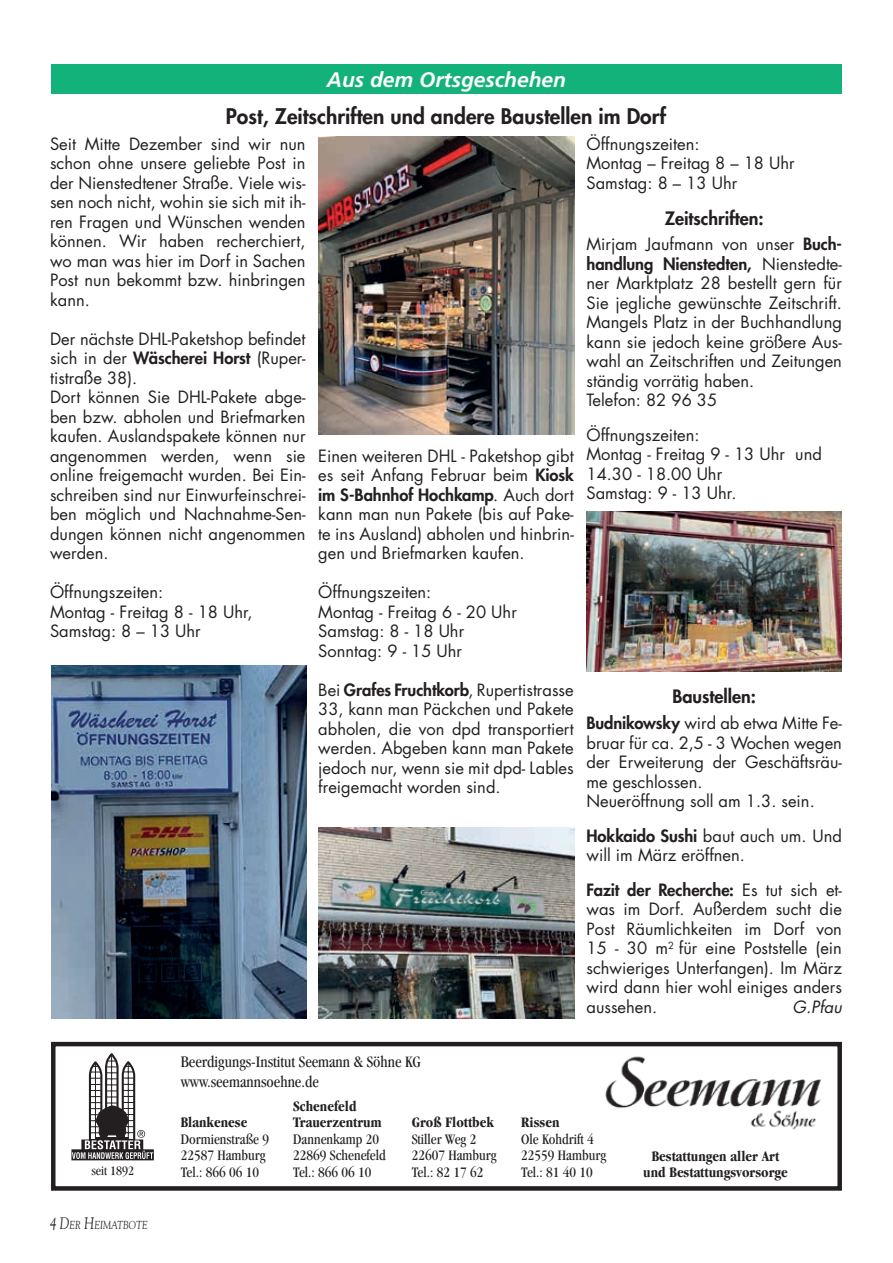
<style>
.page{position:relative;width:893px;height:1263px;background:#fff}
.page>*{position:absolute;margin:0;border:0;box-sizing:border-box;transform-origin:0 0}
.t1{font:800 21px "Futura Std";color:#231f20}
.t2{font:italic 700 21px "Frutiger LT Std";color:#fff}
.t3{font:800 18px "Futura Std";color:#231f20}
.t4{font:16.5px/19.5px "Futura Std";color:#231f20}
.t5{font:condensed 16.5px/19.8px "Garamond";color:#231f20}
.t6{font:italic 16.5px "Futura Std";color:#231f20}
.t7{font:condensed 15px "Garamond";color:#231f20}
.t8{font:700 condensed 15px "Garamond";color:#231f20}
.t9{font:condensed 13.5px "Garamond";color:#231f20}
.t10{font:italic 11.55px "Goudy Std";color:#231f20;scale:.8 1}
.s1{font-weight:800}
.s2{font-size:16.5px}
</style>
<div class="page">
<div style="left:51px;top:1042px;width:791px;height:149px;border:4px solid #231f20"></div>
<img style="left:605px;top:1056px;width:216px;height:74px">
<svg style="left:71px;top:1054px;width:83px;height:106px"></svg>
<div style="left:51px;top:64px;width:791px;height:30px;background:#13b27b"></div>
<img style="left:51px;top:665px;width:255px;height:353px">
<img style="left:587px;top:511px;width:255px;height:161px">
<img style="left:319px;top:137px;width:255px;height:297px">
<img style="left:319px;top:827px;width:255px;height:191px">
<p class="t2" style="left:327px;top:67px;width:241px">Aus dem Ortsgeschehen</p>
<p class="t1" style="left:226px;top:103px;width:442px">Post, Zeitschriften und andere Baustellen im Dorf</p>
<p class="t4" style="left:50px;top:134px;width:257px;text-align:justify">Seit Mitte Dezember sind wir nun schon ohne unsere geliebte Post in der Nienstedtener Straße. Viele wis&shy;sen noch nicht, wohin sie sich mit ih&shy;ren Fragen und Wünschen wenden können. Wir haben recherchiert, wo man was hier im Dorf in Sachen Post nun bekommt bzw. hinbringen kann.</p>
<p class="t4" style="left:50px;top:329px;width:257px">Der nächste DHL-Paketshop befindet sich in der <span class="s1">Wäscherei Horst</span> (Ruper&shy;tistraße 38).<br>Dort können Sie DHL-Pakete abge&shy;ben bzw. abholen und Briefmarken kaufen. Auslandspakete können nur angenommen werden, wenn sie online freigemacht wurden. Bei Ein&shy;schreiben sind nur Einwurfeinschrei&shy;ben möglich und Nachnahme-Sen&shy;dungen können nicht angenommen werden.</p>
<p class="t4" style="left:50px;top:582px;width:204px">Öffnungszeiten:<br>Montag - Freitag 8 - 18 Uhr,<br>Samstag: 8 – 13 Uhr</p>
<p class="t4" style="left:586px;top:134px;width:210px">Öffnungszeiten:<br>Montag – Freitag 8 – 18 Uhr<br>Samstag: 8 – 13 Uhr</p>
<p class="t3" style="left:665px;top:206px;width:101px">Zeitschriften:</p>
<p class="t4" style="left:586px;top:235px;width:257px">Mirjam Jaufmann von unser <span class="s1">Buch&shy;handlung Nienstedten,</span> Nienstedte&shy;ner Marktplatz 28 bestellt gern für<br>Sie jegliche gewünschte Zeitschrift.<br>Mangels Platz in der Buchhandlung kann sie jedoch keine größere Aus&shy;wahl an Zeitschriften und Zeitungen ständig vorrätig haben.<br>Telefon: 82 96 35</p>
<p class="t4" style="left:586px;top:425px;width:237px">Öffnungszeiten:<br>Montag - Freitag 9 - 13 Uhr und<br>14.30 - 18.00 Uhr<br>Samstag: 9 - 13 Uhr.</p>
<p class="t4" style="left:318px;top:446px;width:257px;text-align:justify">Einen weiteren DHL - Paketshop gibt es seit Anfang Februar beim <span class="s1">Kiosk im S-Bahnhof Hochkamp</span>. Auch dort kann man nun Pakete (bis auf Pake&shy;te ins Ausland) abholen und hinbrin&shy;gen und Briefmarken kaufen.</p>
<p class="t4" style="left:318px;top:582px;width:200px">Öffnungszeiten:<br>Montag - Freitag 6 - 20 Uhr<br>Samstag: 8 - 18 Uhr<br>Sonntag: 9 - 15 Uhr</p>
<p class="t4" style="left:318px;top:680px;width:257px;text-align:justify">Bei <span class="s1">Grafes Fruchtkorb</span>, Rupertistrasse 33, kann man Päckchen und Pakete abholen, die von dpd transportiert werden. Abgeben kann man Pakete jedoch nur, wenn sie mit dpd- Lables freigemacht worden sind.</p>
<p class="t3" style="left:672px;top:685px;width:85px">Baustellen:</p>
<p class="t4" style="left:586px;top:714px;width:257px"><span class="s1">Budnikowsky</span> wird ab etwa Mitte Fe&shy;bruar für ca. 2,5 - 3 Wochen wegen der Erweiterung der Geschäftsräu&shy;me geschlossen.<br>Neueröffnung soll am 1.3. sein.</p>
<p class="t4" style="left:586px;top:826px;width:257px"><span class="s1">Hokkaido Sushi</span> baut auch um. Und will im März eröffnen.</p>
<p class="t4" style="left:586px;top:880px;width:257px;text-align:justify"><span class="s1">Fazit der Recherche:</span> Es tut sich et&shy;was im Dorf. Außerdem sucht die Post Räumlichkeiten im Dorf von 15 - 30 m<sup>2</sup> für eine Poststelle (ein schwieriges Unterfangen). Im März wird dann hier wohl einiges anders aussehen.</p>
<p class="t6" style="left:792px;top:996px;width:51px">G.Pfau</p>
<p class="t5" style="left:181px;top:1052px;width:242px">Beerdigungs-Institut Seemann &amp; Söhne KG www.seemannsoehne.de</p>
<p class="t8" style="left:293px;top:1097px;width:65px">Schenefeld</p>
<p class="t8" style="left:181px;top:1114px;width:68px">Blankenese</p>
<p class="t8" style="left:293px;top:1114px;width:90px">Trauerzentrum</p>
<p class="t8" style="left:412px;top:1114px;width:84px">Groß Flottbek</p>
<p class="t8" style="left:521px;top:1114px;width:40px">Rissen</p>
<p class="t7" style="left:181px;top:1130px;width:90px">Dormienstraße 9</p>
<p class="t7" style="left:293px;top:1130px;width:87px">Dannenkamp 20</p>
<p class="t7" style="left:412px;top:1130px;width:66px">Stiller Weg 2</p>
<p class="t7" style="left:521px;top:1130px;width:74px">Ole Kohdrift 4</p>
<p class="t7" style="left:181px;top:1147px;width:86px">22587 Hamburg</p>
<p class="t7" style="left:293px;top:1147px;width:94px">22869 Schenefeld</p>
<p class="t7" style="left:412px;top:1147px;width:86px">22607 Hamburg</p>
<p class="t7" style="left:521px;top:1147px;width:86px">22559 Hamburg</p>
<p class="t7" style="left:181px;top:1163px;width:80px">Tel.: 866 06 10</p>
<p class="t7" style="left:293px;top:1163px;width:80px">Tel.: 866 06 10</p>
<p class="t7" style="left:412px;top:1163px;width:73px">Tel.: 82 17 62</p>
<p class="t7" style="left:521px;top:1163px;width:73px">Tel.: 81 40 10</p>
<p class="t8" style="left:652px;top:1148px;width:129px">Bestattungen aller Art</p>
<p class="t9" style="left:91px;top:1163px;width:44px">seit 1892</p>
<p class="t8" style="left:643px;top:1163px;width:146px">und Bestattungsvorsorge</p>
<p class="t10" style="left:50px;top:1217px;width:124px"><span class="s2">4</span> <span class="s2">D</span>ER <span class="s2">H</span>EIMATBOTE</p>
</div>
